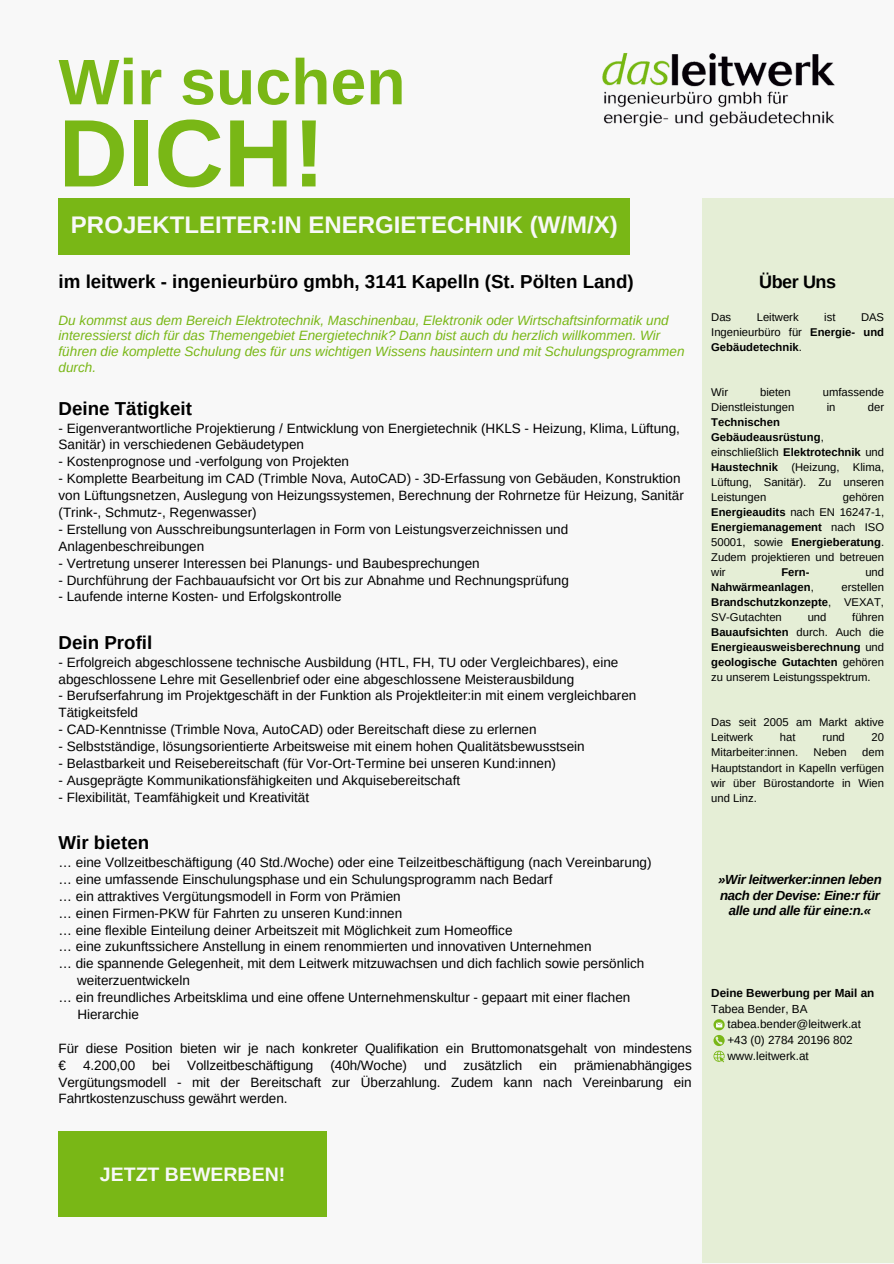
<style>
.page{position:relative;width:894px;height:1264px;background:#fff}
.page>*{position:absolute;margin:0;border:0;box-sizing:border-box;transform-origin:0 0}
.t1{font:700 95.85px "Arimo";color:#79b716}
.t2{font:700 64.35px "Arimo";color:#79b716}
.t3{font:700 24px "Arimo";color:#f8f8f8}
.t4{font:700 19.5px "Arimo";color:#f8f8f8}
.t5{font:700 18.75px "Arimo";color:#000}
.t6{font:700 18px "Arimo";letter-spacing:-.025em;color:#000}
.t7{font:13.5px/16.8px "Arimo";color:#000}
.t8{font:italic 13.5px/15.8px "Arimo";color:#79b716}
.t9{font:italic 700 13.2px/15.5px "Arimo";letter-spacing:-.025em;color:#000;text-align:center}
.t10{font:11.7px "Arimo";color:#000}
.t11{font:700 11.7px "Arimo";color:#000}
.t12{font:11.25px/15px "Arimo";color:#000;text-align:justify}
.t13{font:700 11.25px/15px "Arimo";color:#000;text-align:justify}
.s1{font-weight:400}
.s2{font-weight:700}
</style>
<div class="page">
<div style="left:0;top:0;width:893px;height:1263px;background:#f8f8f8"></div>
<div style="left:701px;top:198px;width:192px;height:1065px;background:#e5eed6"></div>
<img style="left:602px;top:53px;width:233px;height:74px">
<div style="left:59px;top:198px;width:571px;height:56px;background:#79b716"></div>
<svg style="left:713px;top:1019px;width:11px;height:43px"></svg>
<div style="left:59px;top:1131px;width:267px;height:86px;background:#79b716"></div>
<p class="t2" style="left:59px;top:46px;width:348px">Wir suchen</p>
<p class="t1" style="left:59px;top:100px;width:268px">DICH!</p>
<p class="t3" style="left:71px;top:212px;width:548px">PROJEKTLEITER:IN ENERGIETECHNIK (W/M/X)</p>
<p class="t5" style="left:59px;top:271px;width:576px">im leitwerk - ingenieurbüro gmbh, 3141 Kapelln (St. Pölten Land)</p>
<h2 class="t8" style="left:59px;top:312px;width:627px">Du kommst aus dem Bereich Elektrotechnik, Maschinenbau, Elektronik oder Wirtschaftsinformatik und interessierst dich für das Themengebiet Energietechnik? Dann bist auch du herzlich willkommen. Wir führen die komplette Schulung des für uns wichtigen Wissens hausintern und mit Schulungsprogrammen durch.</h2>
<h4 class="t5" style="left:59px;top:397px;width:135px">Deine Tätigkeit</h4>
<h4 class="t7" style="left:59px;top:419px;width:622px">- Eigenverantwortliche Projektierung / Entwicklung von Energietechnik (HKLS - Heizung, Klima, Lüftung,<br>Sanitär) in verschiedenen Gebäudetypen</h4>
<h4 class="t7" style="left:59px;top:453px;width:292px">- Kostenprognose und -verfolgung von Projekten</h4>
<h4 class="t7" style="left:59px;top:470px;width:626px">- Komplette Bearbeitung im CAD (Trimble Nova, AutoCAD) - 3D-Erfassung von Gebäuden, Konstruktion von Lüftungsnetzen, Auslegung von Heizungssystemen, Berechnung der Rohrnetze für Heizung, Sanitär (Trink-, Schmutz-, Regenwasser)</h4>
<h4 class="t7" style="left:59px;top:521px;width:511px">- Erstellung von Ausschreibungsunterlagen in Form von Leistungsverzeichnissen und<br>Anlagenbeschreibungen</h4>
<h4 class="t7" style="left:59px;top:554px;width:422px">- Vertretung unserer Interessen bei Planungs- und Baubesprechungen</h4>
<h4 class="t7" style="left:59px;top:571px;width:511px">- Durchführung der Fachbauaufsicht vor Ort bis zur Abnahme und Rechnungsprüfung</h4>
<p class="t7" style="left:59px;top:588px;width:284px">- Laufende interne Kosten- und Erfolgskontrolle</p>
<p class="t5" style="left:59px;top:631px;width:95px">Dein Profil</p>
<p class="t7" style="left:59px;top:653px;width:561px">- Erfolgreich abgeschlossene technische Ausbildung (HTL, FH, TU oder Vergleichbares), eine abgeschlossene Lehre mit Gesellenbrief oder eine abgeschlossene Meisterausbildung</p>
<p class="t7" style="left:59px;top:687px;width:579px">- Berufserfahrung im Projektgeschäft in der Funktion als Projektleiter:in mit einem vergleichbaren<br>Tätigkeitsfeld</p>
<p class="t7" style="left:59px;top:721px;width:479px">- CAD-Kenntnisse (Trimble Nova, AutoCAD) oder Bereitschaft diese zu erlernen</p>
<p class="t7" style="left:59px;top:738px;width:527px">- Selbstständige, lösungsorientierte Arbeitsweise mit einem hohen Qualitätsbewusstsein</p>
<p class="t7" style="left:59px;top:755px;width:499px">- Belastbarkeit und Reisebereitschaft (für Vor-Ort-Termine bei unseren Kund:innen)</p>
<p class="t7" style="left:59px;top:771px;width:403px">- Ausgeprägte Kommunikationsfähigkeiten und Akquisebereitschaft</p>
<p class="t7" style="left:59px;top:788px;width:252px">- Flexibilität, Teamfähigkeit und Kreativität</p>
<p class="t5" style="left:59px;top:832px;width:92px">Wir bieten</p>
<p class="t7" style="left:59px;top:854px;width:594px">… eine Vollzeitbeschäftigung (40 Std./Woche) oder eine Teilzeitbeschäftigung (nach Vereinbarung)</p>
<p class="t7" style="left:59px;top:870px;width:495px">… eine umfassende Einschulungsphase und ein Schulungsprogramm nach Bedarf</p>
<p class="t7" style="left:59px;top:887px;width:343px">… ein attraktives Vergütungsmodell in Form von Prämien</p>
<p class="t7" style="left:59px;top:904px;width:345px">… einen Firmen-PKW für Fahrten zu unseren Kund:innen</p>
<p class="t7" style="left:59px;top:921px;width:455px">… eine flexible Einteilung deiner Arbeitszeit mit Möglichkeit zum Homeoffice</p>
<p class="t7" style="left:59px;top:938px;width:534px">… eine zukunftssichere Anstellung in einem renommierten und innovativen Unternehmen</p>
<p class="t7" style="left:59px;top:955px;width:587px">… die spannende Gelegenheit, mit dem Leitwerk mitzuwachsen und dich fachlich sowie persönlich</p>
<p class="t7" style="left:77px;top:972px;width:114px">weiterzuentwickeln</p>
<p class="t7" style="left:59px;top:989px;width:573px">… ein freundliches Arbeitsklima und eine offene Unternehmenskultur - gepaart mit einer flachen</p>
<p class="t7" style="left:77px;top:1005px;width:63px">Hierarchie</p>
<h5 class="t7" style="left:59px;top:1039px;width:634px">Für diese Position bieten wir je nach konkreter Qualifikation ein Bruttomonatsgehalt von mindestens €</h5>
<h5 class="t7" style="left:59px;top:1056px;width:634px;text-align:justify;text-indent:515px">prämienabhängiges Vergütungsmodell - mit der Bereitschaft zur Überzahlung. Zudem kann nach Vereinbarung ein Fahrtkostenzuschuss gewährt werden.</h5>
<h5 class="t7" style="left:83px;top:1056px;width:54px">4.200,00</h5>
<h5 class="t7" style="left:152px;top:1056px;width:19px">bei</h5>
<h5 class="t7" style="left:187px;top:1056px;width:128px">Vollzeitbeschäftigung</h5>
<h5 class="t7" style="left:330px;top:1056px;width:78px">(40h/Woche)</h5>
<h5 class="t7" style="left:424px;top:1056px;width:24px">und</h5>
<h5 class="t7" style="left:463px;top:1056px;width:60px">zusätzlich</h5>
<h5 class="t7" style="left:539px;top:1056px;width:19px">ein</h5>
<p class="t6" style="left:759px;top:271px;width:78px">Über Uns</p>
<p class="t12" style="left:711px;top:310px;width:22px">Das</p>
<p class="t12" style="left:756px;top:310px;width:43px">Leitwerk</p>
<p class="t12" style="left:824px;top:310px;width:13px">ist</p>
<p class="t13" style="left:711px;top:310px;width:174px;text-indent:150px"><span class="s1">DAS Ingenieurbüro für</span> Energie- und Gebäudetechnik<span class="s1">.</span></p>
<p class="t12" style="left:711px;top:385px;width:18px">Wir</p>
<p class="t12" style="left:759px;top:385px;width:32px">bieten</p>
<p class="t12" style="left:822px;top:385px;width:63px">umfassende</p>
<p class="t12" style="left:711px;top:400px;width:85px">Dienstleistungen</p>
<p class="t12" style="left:826px;top:400px;width:10px">in</p>
<p class="t12" style="left:867px;top:400px;width:18px">der</p>
<p class="t12" style="left:711px;top:415px;width:174px;text-align:left"><span class="s2">Technischen<br>Gebäudeausrüstung</span>, einschließlich <span class="s2">Elektrotechnik</span> und<br><span class="s2">Haustechnik</span> (Heizung, Klima,<br>Lüftung, Sanitär). Zu unseren<br>Leistungen</p>
<p class="t12" style="left:711px;top:490px;width:174px;text-indent:132px">gehören <span class="s2">Energieaudits</span> nach EN 16247-1, <span class="s2">Energiemanagement</span> nach ISO 50001, sowie <span class="s2">Energieberatung</span>.<br>Zudem projektieren und betreuen wir</p>
<p class="t13" style="left:781px;top:565px;width:30px">Fern-</p>
<p class="t12" style="left:865px;top:565px;width:20px">und</p>
<p class="t13" style="left:711px;top:580px;width:104px">Nahwärmeanlagen<span class="s1">,</span></p>
<p class="t12" style="left:711px;top:580px;width:174px;text-indent:130px">erstellen <span class="s2">Brandschutzkonzepte</span>, VEXAT, SV-Gutachten</p>
<p class="t13" style="left:711px;top:610px;width:174px;text-indent:141px"><span class="s1">führen </span>Bauaufsichten <span class="s1">durch. Auch die </span>Energieausweisberechnung <span class="s1">und </span>geologische Gutachten <span class="s1">gehören zu unserem Leistungsspektrum.</span></p>
<p class="t12" style="left:711px;top:715px;width:174px">Das seit 2005 am Markt aktive<br>Leitwerk</p>
<p class="t12" style="left:807px;top:610px;width:20px">und</p>
<p class="t12" style="left:779px;top:730px;width:17px">hat</p>
<p class="t12" style="left:822px;top:730px;width:24px">rund</p>
<p class="t12" style="left:871px;top:730px;width:14px">20</p>
<p class="t12" style="left:711px;top:745px;width:88px">Mitarbeiter:innen.</p>
<p class="t12" style="left:813px;top:745px;width:35px">Neben</p>
<p class="t12" style="left:711px;top:745px;width:174px;text-indent:151px">dem Hauptstandort in Kapelln verfügen wir über Bürostandorte in Wien und Linz.</p>
<p class="t9" style="left:718px;top:872px;width:165px">»Wir leitwerker:innen leben nach der Devise: Eine:r für alle und alle für eine:n.«</p>
<h4 class="t11" style="left:711px;top:986px;width:165px">Deine Bewerbung per Mail an</h4>
<h6 class="t10" style="left:711px;top:1002px;width:98px">Tabea Bender, BA</h6>
<h6 class="t10" style="left:727px;top:1017px;width:135px">tabea.bender@leitwerk.at</h6>
<p class="t10" style="left:727px;top:1033px;width:127px">+43 (0) 2784 20196 802</p>
<h6 class="t10" style="left:727px;top:1049px;width:83px">www.leitwerk.at</h6>
<p class="t4" style="left:100px;top:1162px;width:187px">JETZT BEWERBEN!</p>
</div>
